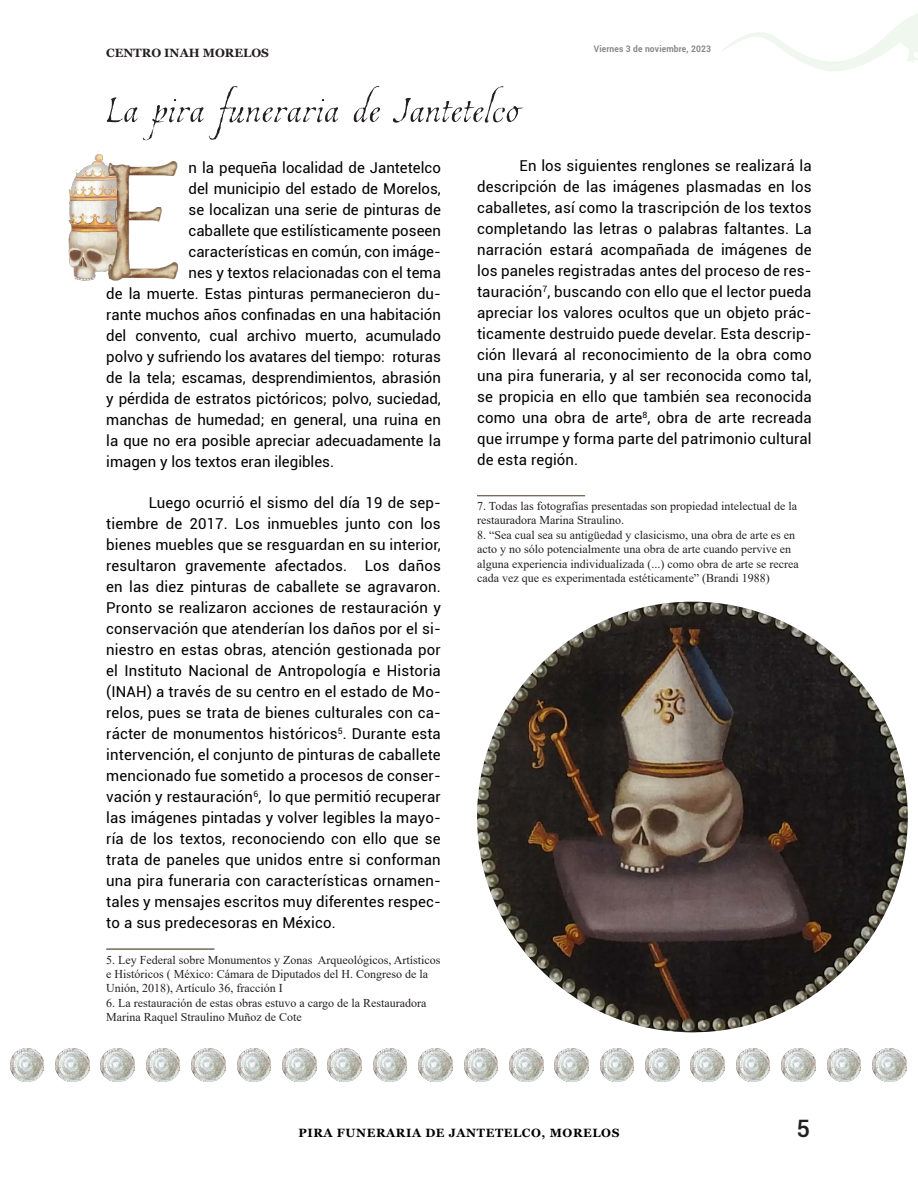
<style>
.page{position:relative;width:918px;height:1188px;background:#fff}
.page>*{position:absolute;margin:0;border:0;box-sizing:border-box;transform-origin:0 0}
.Texto_nota_al{font:54px "Estonia";letter-spacing:.015em;color:#231f20}
.t1{font:500 24px "Roboto";color:#231f20}
.TEXTO_COMPLETO{font:15px/21px "Roboto";color:#000;text-align:justify}
.Texto_nota_al-2{font:12px/14.4px "Times New Roman";color:#231f20}
.t2{font:700 12px "Georgia";letter-spacing:.05em;color:#000001}
.t3{font:700 12px "Georgia";color:#231f20}
.t4{font:700 9px "Roboto";letter-spacing:.02em;color:#878787;scale:.94 1}
</style>
<div class="page">
<img style="left:68px;top:151px;width:51px;height:130px">
<hr style="left:106px;top:949px;width:108px;height:1px;background:#7a6b59">
<hr style="left:477px;top:495px;width:108px;height:1px;background:#7a6b59">
<hr style="left:477px;top:496px;width:108px;height:1px;background:#7a6b59">
<img style="left:108px;top:159px;width:69px;height:17px">
<img style="left:131px;top:207px;width:31px;height:14px">
<img style="left:131px;top:262px;width:47px;height:18px">
<img style="left:108px;top:164px;width:23px;height:116px">
<img style="left:477px;top:602px;width:431px;height:430px;border-radius:215px">
<img style="left:464px;top:1048px;width:34px;height:34px">
<img style="left:10px;top:1048px;width:34px;height:34px">
<img style="left:509px;top:1048px;width:34px;height:34px">
<img style="left:56px;top:1048px;width:33px;height:34px">
<img style="left:555px;top:1048px;width:33px;height:34px">
<img style="left:101px;top:1048px;width:34px;height:34px">
<img style="left:600px;top:1048px;width:34px;height:34px">
<img style="left:146px;top:1048px;width:34px;height:34px">
<img style="left:646px;top:1048px;width:33px;height:34px">
<img style="left:192px;top:1048px;width:33px;height:34px">
<img style="left:691px;top:1048px;width:34px;height:34px">
<img style="left:237px;top:1048px;width:34px;height:34px">
<img style="left:736px;top:1048px;width:34px;height:34px">
<img style="left:283px;top:1048px;width:33px;height:34px">
<img style="left:782px;top:1048px;width:33px;height:34px">
<img style="left:328px;top:1048px;width:33px;height:34px">
<img style="left:827px;top:1048px;width:34px;height:34px">
<img style="left:373px;top:1048px;width:34px;height:34px">
<img style="left:873px;top:1048px;width:33px;height:34px">
<img style="left:419px;top:1048px;width:33px;height:34px">
<svg style="left:722px;top:14px;width:196px;height:57px"></svg>
<p class="t3" style="left:106px;top:45px;width:164px">CENTRO INAH MORELOS</p>
<p class="t4" style="left:594px;top:43px;width:126px">Viernes 3 de noviembre, 2023</p>
<p class="Texto_nota_al" style="left:106px;top:72px;width:414px">La pira funeraria de Jantetelco</p>
<p class="TEXTO_COMPLETO" style="left:477px;top:154px;width:336px;text-indent:43px">En los siguientes renglones se realizará la descripción de las imágenes plasmadas en los caballetes, así como la trascripción de los textos completando las letras o palabras faltantes. La narración estará acompañada de imágenes de los paneles registradas antes del proceso de res&shy;tauración<sup>7</sup>, buscando con ello que el lector pueda apreciar los valores ocultos que un objeto prác&shy;ticamente destruido puede develar. Esta descrip&shy;ción llevará al reconocimiento de la obra como una pira funeraria, y al ser reconocida como tal, se propicia en ello que también sea reconocida como una obra de arte<sup>8</sup>, obra de arte recreada que irrumpe y forma parte del patrimonio cultural de esta región.</p>
<p class="Texto_nota_al-2" style="left:477px;top:498px;width:322px">7. Todas las fotografías presentadas son propiedad intelectual de la restauradora Marina Straulino.</p>
<p class="Texto_nota_al-2" style="left:477px;top:527px;width:323px">8. “Sea cual sea su antigüedad y clasicismo, una obra de arte es en acto y no sólo potencialmente una obra de arte cuando pervive en alguna experiencia individualizada (...) como obra de arte se recrea cada vez que es experimentada estéticamente” (Brandi 1988)</p>
<p class="TEXTO_COMPLETO" style="left:189px;top:157px;width:254px">n la pequeña localidad de Jantetelco</p>
<p class="TEXTO_COMPLETO" style="left:189px;top:178px;width:254px">del municipio del estado de Morelos,</p>
<p class="TEXTO_COMPLETO" style="left:189px;top:199px;width:254px">se localizan una serie de pinturas de</p>
<p class="TEXTO_COMPLETO" style="left:189px;top:220px;width:254px">caballete que estilísticamente poseen</p>
<p class="TEXTO_COMPLETO" style="left:189px;top:241px;width:254px">características en común, con imáge-</p>
<p class="TEXTO_COMPLETO" style="left:189px;top:262px;width:254px">nes y textos relacionadas con el tema</p>
<p class="TEXTO_COMPLETO" style="left:106px;top:283px;width:336px">de la muerte. Estas pinturas permanecieron du-</p>
<p class="TEXTO_COMPLETO" style="left:106px;top:304px;width:336px">rante muchos años confinadas en una habitación</p>
<p class="TEXTO_COMPLETO" style="left:106px;top:325px;width:336px">del convento, cual archivo muerto, acumulado</p>
<p class="TEXTO_COMPLETO" style="left:106px;top:346px;width:336px">polvo y sufriendo los avatares del tiempo: roturas</p>
<p class="TEXTO_COMPLETO" style="left:106px;top:367px;width:336px">de la tela; escamas, desprendimientos, abrasión</p>
<p class="TEXTO_COMPLETO" style="left:106px;top:388px;width:336px">y pérdida de estratos pictóricos; polvo, suciedad,</p>
<p class="TEXTO_COMPLETO" style="left:106px;top:409px;width:336px">manchas de humedad; en general, una ruina en</p>
<p class="TEXTO_COMPLETO" style="left:106px;top:430px;width:336px">la que no era posible apreciar adecuadamente la</p>
<p class="TEXTO_COMPLETO" style="left:106px;top:451px;width:229px">imagen y los textos eran ilegibles.</p>
<p class="TEXTO_COMPLETO" style="left:106px;top:491px;width:336px;text-indent:43px">Luego ocurrió el sismo del día 19 de sep&shy;tiembre de 2017. Los inmuebles junto con los bienes muebles que se resguardan en su interior, resultaron gravemente afectados. Los daños en las diez pinturas de caballete se agravaron.<br>Pronto se realizaron acciones de restauración y conservación que atenderían los daños por el si&shy;niestro en estas obras, atención gestionada por el Instituto Nacional de Antropología e Historia (INAH) a través de su centro en el estado de Mo&shy;relos, pues se trata de bienes culturales con ca&shy;rácter de monumentos históricos<sup>5</sup>. Durante esta intervención, el conjunto de pinturas de caballete mencionado fue sometido a procesos de conser&shy;vación y restauración<sup>6</sup>, lo que permitió recuperar las imágenes pintadas y volver legibles la mayo&shy;ría de los textos, reconociendo con ello que se trata de paneles que unidos entre si conforman una pira funeraria con características ornamen&shy;tales y mensajes escritos muy diferentes respec&shy;to a sus predecesoras en México.</p>
<p class="Texto_nota_al-2" style="left:106px;top:952px;width:336px">5. Ley Federal sobre Monumentos y Zonas Arqueológicos, Artísticos e Históricos ( México: Cámara de Diputados del H. Congreso de la<br>Unión, 2018), Artículo 36, fracción I</p>
<p class="Texto_nota_al-2" style="left:106px;top:995px;width:322px">6. La restauración de estas obras estuvo a cargo de la Restauradora<br>Marina Raquel Straulino Muñoz de Cote</p>
<p class="t2" style="left:298px;top:1125px;width:323px">PIRA FUNERARIA DE JANTETELCO, MORELOS</p>
<h2 class="t1" style="left:796px;top:1112px;width:15px">5</h2>
</div>
